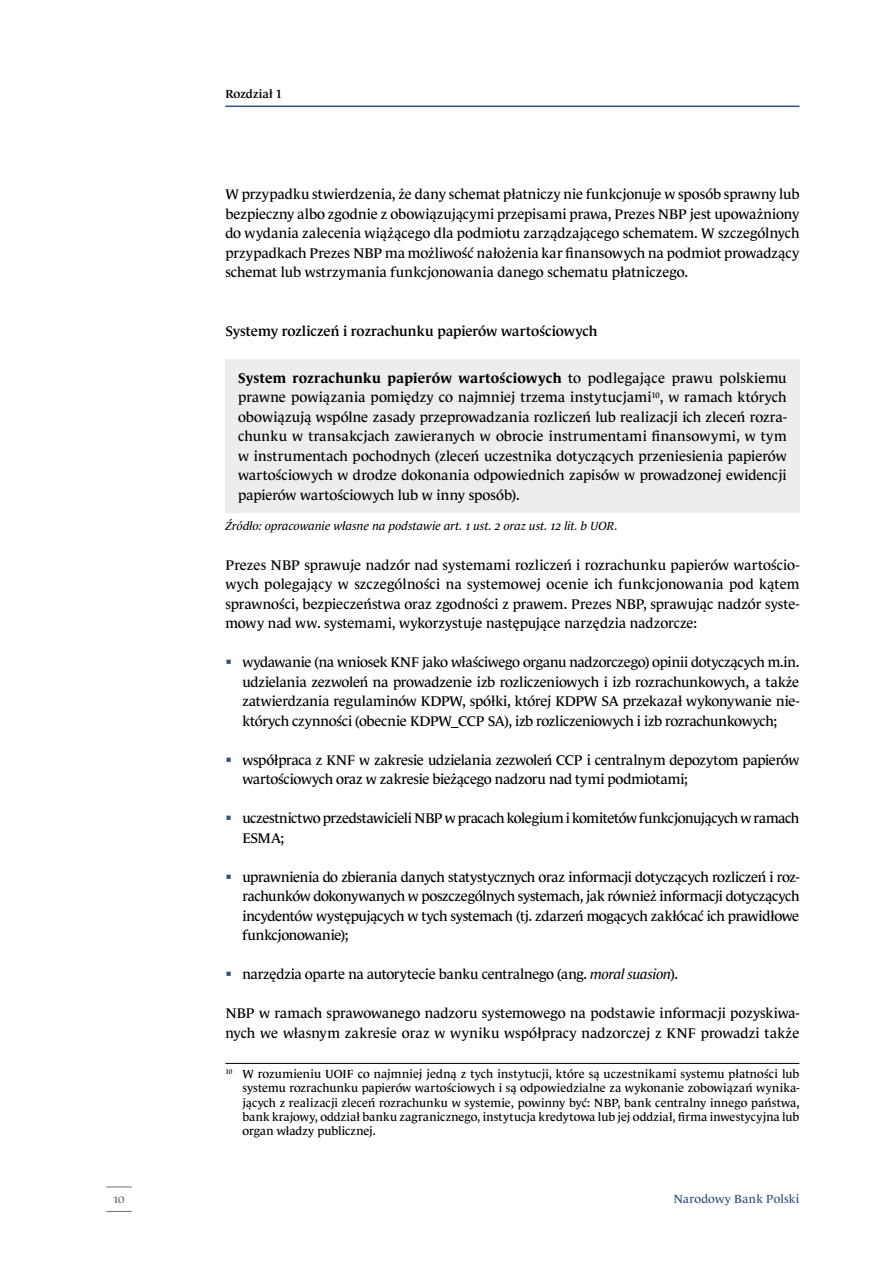
<style>
.page{position:relative;width:893px;height:1263px;background:#fff}
.page>*{position:absolute;margin:0;border:0;box-sizing:border-box;transform-origin:0 0}
.t1{font:14.25px/19.5px "Le Monde Journal Pro";letter-spacing:-.01em;color:#000;text-align:justify}
.t2{font:14.25px/19.5px "Le Monde Journal Pro";letter-spacing:-.035em;color:#000}
.t3{font:600 14.25px "Le Monde Journal Pro";letter-spacing:-.005em;color:#000}
.t4{font:12px/14.4px "Le Monde Journal Pro";color:#000;text-align:justify}
.t5{font:italic 12px "Le Monde Journal Pro";letter-spacing:.005em;color:#000}
.t6{font:12px "Le Monde Journal Pro";letter-spacing:.01em;color:#315083}
.t7{font:600 12px "Le Monde Journal Pro";letter-spacing:.005em;color:#000}
.t8{font:12px "Le Monde Journal Pro";color:#706f6f}
.s1{font-weight:700}
.s2{color:#315083}
.s3{font-style:italic}
</style>
<div class="page">
<svg style="left:106px;top:1186px;width:26px;height:1px"></svg>
<svg style="left:106px;top:1211px;width:26px;height:1px"></svg>
<hr style="left:225px;top:106px;width:574px;height:1px;background:#315083">
<div style="left:225px;top:359px;width:574px;height:153px;background:#ededed"></div>
<hr style="left:225px;top:1063px;width:574px;height:1px;background:#000">
<p class="t7" style="left:225px;top:85px;width:58px">Rozdział 1</p>
<p class="t1" style="left:225px;top:183px;width:576px">W przypadku stwierdzenia, że dany schemat płatniczy nie funkcjonuje w sposób sprawny lub bezpieczny albo zgodnie z obowiązującymi przepisami prawa, Prezes NBP jest upoważniony do wydania zalecenia wiążącego dla podmiotu zarządzającego schematem. W szczególnych przypadkach Prezes NBP ma możliwość nałożenia kar finansowych na podmiot prowadzący schemat lub wstrzymania funkcjonowania danego schematu płatniczego.</p>
<p class="t3" style="left:225px;top:320px;width:374px">Systemy rozliczeń i rozrachunku papierów wartościowych</p>
<p class="t1" style="left:238px;top:367px;width:550px"><span class="s1">System rozrachunku papierów wartościowych</span> to podlegające prawu polskiemu prawne powiązania pomiędzy co najmniej trzema instytucjami<sup>10</sup>, w ramach których obowiązują wspólne zasady przeprowadzania rozliczeń lub realizacji ich zleceń rozra&shy;chunku w transakcjach zawieranych w obrocie instrumentami finansowymi, w tym w instrumentach pochodnych (zleceń uczestnika dotyczących przeniesienia papierów wartościowych w drodze dokonania odpowiednich zapisów w prowadzonej ewidencji papierów wartościowych lub w inny sposób).</p>
<p class="t5" style="left:225px;top:517px;width:394px">Źródło: opracowanie własne na podstawie art. 1 ust. 2 oraz ust. 12 lit. b UOR.</p>
<p class="t1" style="left:225px;top:554px;width:576px">Prezes NBP sprawuje nadzór nad systemami rozliczeń i rozrachunku papierów wartościo&shy;wych polegający w szczególności na systemowej ocenie ich funkcjonowania pod kątem sprawności, bezpieczeństwa oraz zgodności z prawem. Prezes NBP, sprawując nadzór syste&shy;mowy nad ww. systemami, wykorzystuje następujące narzędzia nadzorcze:</p>
<p class="t1" style="left:242px;top:651px;width:559px;text-indent:-17px"><span class="s2">▪</span> wydawanie (na wniosek KNF jako właściwego organu nadzorczego) opinii dotyczących m.in. udzielania zezwoleń na prowadzenie izb rozliczeniowych i izb rozrachunkowych, a także zatwierdzania regulaminów KDPW, spółki, której KDPW SA przekazał wykonywanie nie&shy;których czynności (obecnie KDPW_CCP SA), izb rozliczeniowych i izb rozrachunkowych;</p>
<p class="t1" style="left:242px;top:749px;width:558px;text-indent:-17px"><span class="s2">▪</span> współpraca z KNF w zakresie udzielania zezwoleń CCP i centralnym depozytom papierów wartościowych oraz w zakresie bieżącego nadzoru nad tymi podmiotami;</p>
<p class="t2" style="left:242px;top:807px;width:558px;text-indent:-17px"><span class="s2">▪</span> uczestnictwo przedstawicieli NBP w pracach kolegium i komitetów funkcjonujących w ramach<br>ESMA;</p>
<p class="t1" style="left:242px;top:866px;width:559px;text-indent:-17px"><span class="s2">▪</span> uprawnienia do zbierania danych statystycznych oraz informacji dotyczących rozliczeń i roz&shy;rachunków dokonywanych w poszczególnych systemach, jak również informacji dotyczących incydentów występujących w tych systemach (tj. zdarzeń mogących zakłócać ich prawidłowe funkcjonowanie);</p>
<p class="t1" style="left:225px;top:963px;width:454px"><span class="s2">▪</span> narzędzia oparte na autorytecie banku centralnego (ang. <span class="s3">moral suasion</span>).</p>
<p class="t1" style="left:225px;top:1002px;width:576px">NBP w ramach sprawowanego nadzoru systemowego na podstawie informacji pozyskiwa&shy;nych we własnym zakresie oraz w wyniku współpracy nadzorczej z KNF prowadzi także</p>
<p class="t4" style="left:242px;top:1065px;width:559px;text-indent:-17px"><sup>10</sup> W rozumieniu UOIF co najmniej jedną z tych instytucji, które są uczestnikami systemu płatności lub systemu rozrachunku papierów wartościowych i są odpowiedzialne za wykonanie zobowiązań wynika&shy;jących z realizacji zleceń rozrachunku w systemie, powinny być: NBP, bank centralny innego państwa, bank krajowy, oddział banku zagranicznego, instytucja kredytowa lub jej oddział, firma inwestycyjna lub organ władzy publicznej.</p>
<p class="t8" style="left:113px;top:1190px;width:13px">10</p>
<p class="t6" style="left:673px;top:1190px;width:127px">Narodowy Bank Polski</p>
</div>
